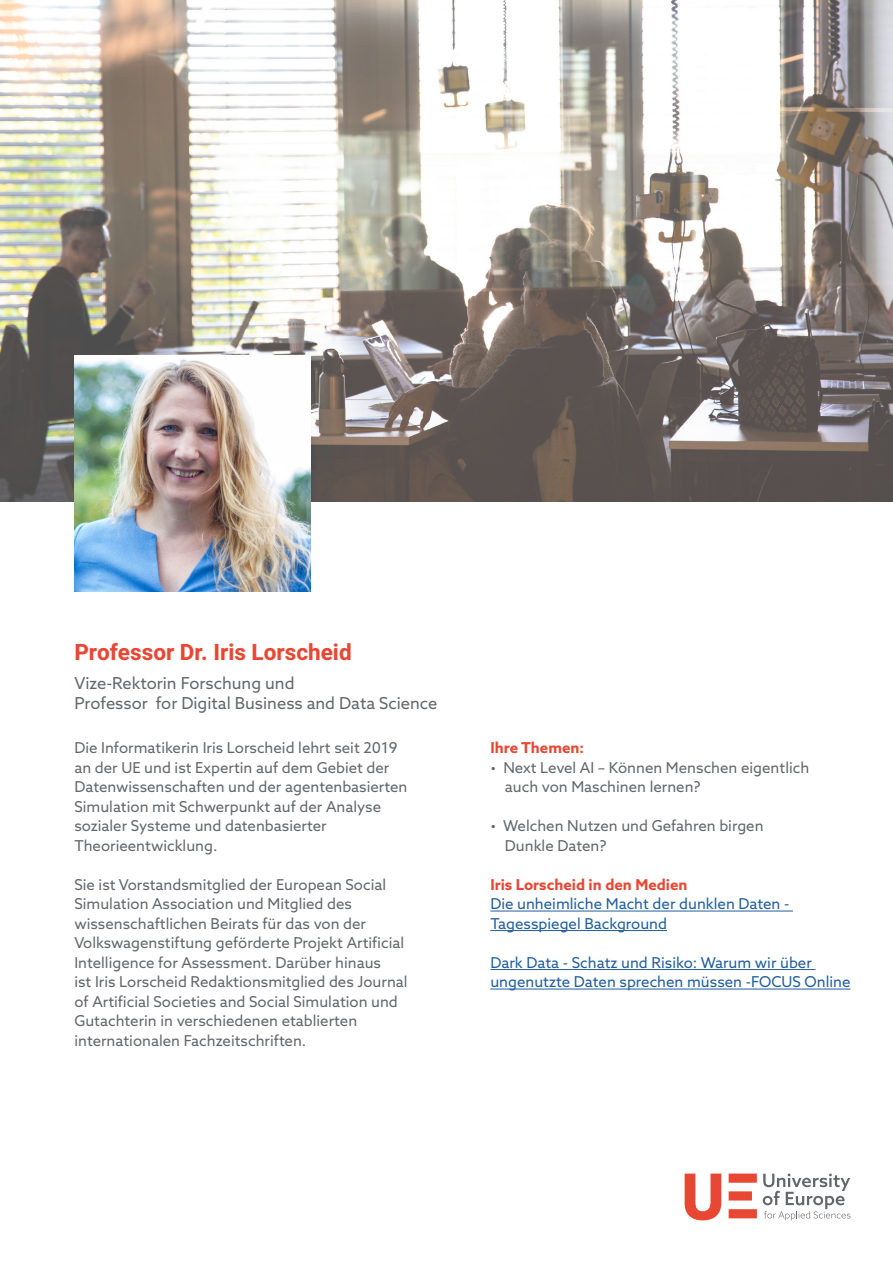
<style>
.page{position:relative;width:893px;height:1263px;background:#fff}
.page>*{position:absolute;margin:0;border:0;box-sizing:border-box;transform-origin:0 0}
.t1{font:22.5px "Heebo";color:#e84733}
.t2{font:16.5px/19.8px "Azo Sans";color:#63666b}
.t3{font:15px/19.5px "Azo Sans";color:#63666b}
.t4{font:15px/19.5px "Azo Sans";color:#215e9e}
.t5{font:700 15px "Azo Sans";color:#e84733}
</style>
<div class="page">
<img style="left:0;top:0;width:893px;height:502px">
<img style="left:74px;top:355px;width:236px;height:236px">
<hr style="left:490px;top:911px;width:303px;height:1px;background:#215e9e">
<hr style="left:490px;top:930px;width:177px;height:1px;background:#215e9e">
<hr style="left:490px;top:969px;width:325px;height:1px;background:#215e9e">
<hr style="left:490px;top:989px;width:360px;height:1px;background:#215e9e">
<svg style="left:685px;top:1173px;width:36px;height:47px"></svg>
<svg style="left:729px;top:1209px;width:28px;height:9px"></svg>
<svg style="left:729px;top:1191px;width:23px;height:9px"></svg>
<svg style="left:729px;top:1173px;width:28px;height:10px"></svg>
<svg style="left:763px;top:1173px;width:87px;height:47px"></svg>
<h1 class="t1" style="left:74px;top:636px;width:279px">Professor Dr. Iris Lorscheid</h1>
<p class="t2" style="left:74px;top:673px;width:365px">Vize-Rektorin Forschung und<br>Professor for Digital Business and Data Science</p>
<p class="t3" style="left:74px;top:738px;width:335px">Die Informatikerin Iris Lorscheid lehrt seit 2019 an der UE und ist Expertin auf dem Gebiet der Datenwissenschaften und der agentenbasierten Simulation mit Schwerpunkt auf der Analyse sozialer Systeme und datenbasierter Theorieentwicklung.</p>
<p class="t3" style="left:74px;top:874px;width:335px">Sie ist Vorstandsmitglied der European Social Simulation Association und Mitglied des wissenschaftlichen Beirats für das von der Volkswagenstiftung geförderte Projekt Artificial Intelligence for Assessment. Darüber hinaus<br>ist Iris Lorscheid Redaktionsmitglied des Journal of Artificial Societies and Social Simulation und Gutachterin in verschiedenen etablierten internationalen Fachzeitschriften.</p>
<p class="t5" style="left:490px;top:738px;width:95px">Ihre Themen:</p>
<p class="t3" style="left:505px;top:757px;width:306px;text-indent:-15px">• Next Level AI – Können Menschen eigentlich auch von Maschinen lernen?</p>
<p class="t3" style="left:505px;top:816px;width:260px;text-indent:-15px">• Welchen Nutzen und Gefahren birgen<br>Dunkle Daten?</p>
<p class="t5" style="left:490px;top:874px;width:199px">Iris Lorscheid in den Medien</p>
<p class="t4" style="left:490px;top:894px;width:300px">Die unheimliche Macht der dunklen Daten -<br>Tagesspiegel Background</p>
<p class="t4" style="left:490px;top:952px;width:362px">Dark Data - Schatz und Risiko: Warum wir über ungenutzte Daten sprechen müssen -FOCUS Online</p>
</div>
